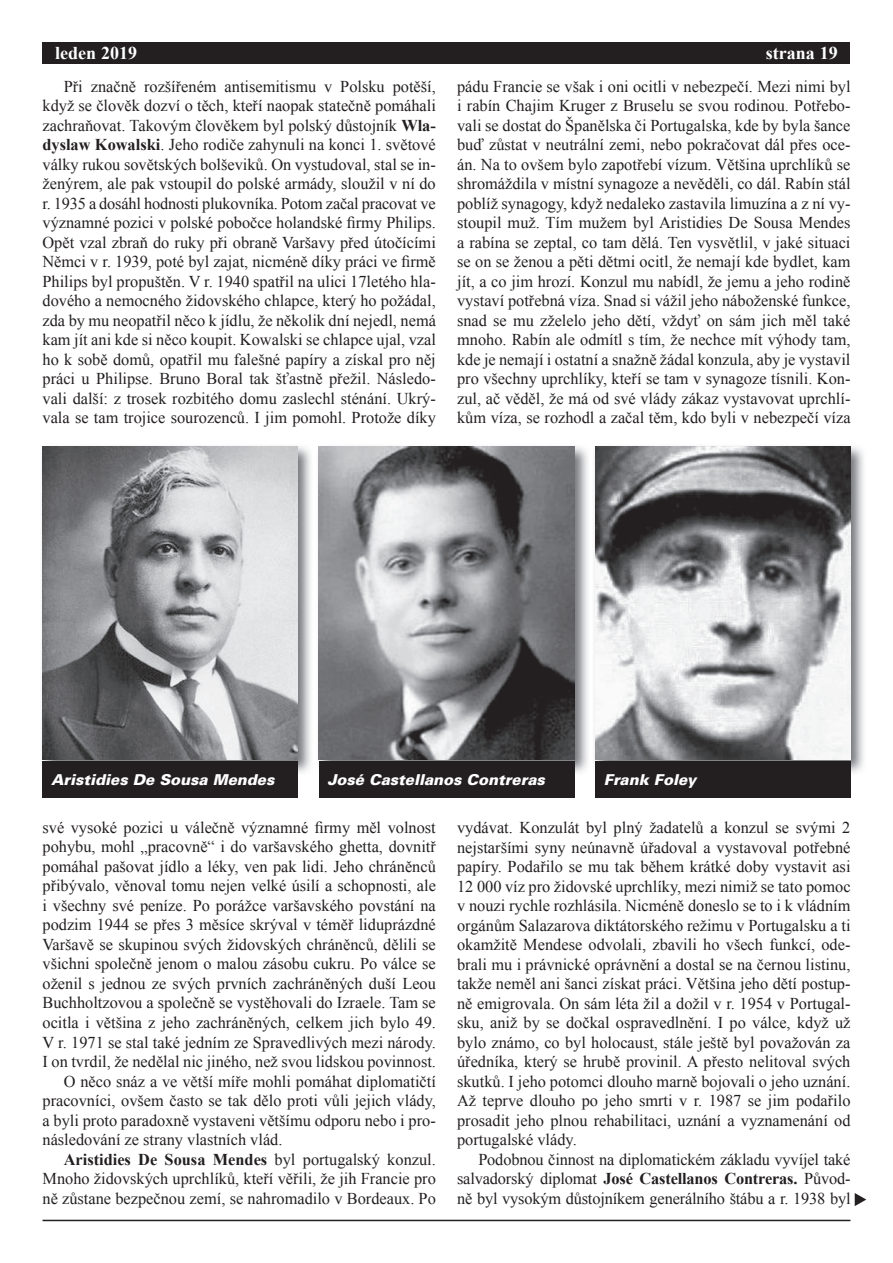
<style>
.page{position:relative;width:893px;height:1263px;background:#fff}
.page>*{position:absolute;margin:0;border:0;box-sizing:border-box;transform-origin:0 0}
.t1{font:700 18px "Times New Roman";color:#fff}
.t2{font:16.5px/19.5px "Times New Roman";color:#231f20;text-align:justify}
.t3{font:700 16.5px "Times New Roman";color:#231f20}
.t4{font:italic 900 15px "Univers CE";color:#fff}
.s1{font-weight:700}
.s2{font-weight:400}
</style>
<div class="page">
<hr style="left:43px;top:1220px;width:807px;height:1px;background:#231f20">
<div style="left:43px;top:43px;width:807px;height:21px;background:#231f20"></div>
<svg style="left:855px;top:1193px;width:11px;height:13px"></svg>
<img style="left:42px;top:446px;width:269px;height:329px">
<img style="left:43px;top:446px;width:255px;height:313px">
<img style="left:318px;top:446px;width:270px;height:329px">
<img style="left:319px;top:446px;width:255px;height:313px">
<img style="left:594px;top:446px;width:270px;height:329px">
<img style="left:595px;top:446px;width:255px;height:313px">
<div style="left:43px;top:761px;width:255px;height:36px;background:#231f20"></div>
<div style="left:319px;top:761px;width:255px;height:36px;background:#231f20"></div>
<div style="left:595px;top:761px;width:255px;height:36px;background:#231f20"></div>
<p class="t1" style="left:55px;top:43px;width:83px">leden 2019</p>
<p class="t1" style="left:766px;top:43px;width:73px">strana 19</p>
<p class="t2" style="left:43px;top:76px;width:395px;text-indent:21px">Při značně rozšířeném antisemitismu v Polsku potěší, když se člověk dozví o těch, kteří naopak statečně pomáhali zachraňovat. Takovým člověkem byl polský důstojník <span class="s1">Wla&shy;dyslaw Kowalski</span>. Jeho rodiče zahynuli na konci 1. světové války rukou sovětských bolševiků. On vystudoval, stal se in&shy;ženýrem, ale pak vstoupil do polské armády, sloužil v ní do r. 1935 a dosáhl hodnosti plukovníka. Potom začal pracovat ve významné pozici v polské pobočce holandské firmy Philips.<br>Opět vzal zbraň do ruky při obraně Varšavy před útočícími Němci v r. 1939, poté byl zajat, nicméně díky práci ve firmě Philips byl propuštěn. V r. 1940 spatřil na ulici 17letého hla&shy;dového a nemocného židovského chlapce, který ho požádal, zda by mu neopatřil něco k jídlu, že několik dní nejedl, nemá kam jít ani kde si něco koupit. Kowalski se chlapce ujal, vzal ho k sobě domů, opatřil mu falešné papíry a získal pro něj práci u Philipse. Bruno Boral tak šťastně přežil. Následo&shy;vali další: z trosek rozbitého domu zaslechl sténání. Ukrý&shy;vala se tam trojice sourozenců. I jim pomohl. Protože díky</p>
<p class="t2" style="left:457px;top:77px;width:395px">pádu Francie se však i oni ocitli v nebezpečí. Mezi nimi byl i rabín Chajim Kruger z Bruselu se svou rodinou. Potřebo&shy;vali se dostat do Španělska či Portugalska, kde by byla šance buď zůstat v neutrální zemi, nebo pokračovat dál přes oce&shy;án. Na to ovšem bylo zapotřebí vízum. Většina uprchlíků se shromáždila v místní synagoze a nevěděli, co dál. Rabín stál poblíž synagogy, když nedaleko zastavila limuzína a z ní vy&shy;stoupil muž. Tím mužem byl Aristidies De Sousa Mendes a rabína se zeptal, co tam dělá. Ten vysvětlil, v jaké situaci se on se ženou a pěti dětmi ocitl, že nemají kde bydlet, kam jít, a co jim hrozí. Konzul mu nabídl, že jemu a jeho rodině vystaví potřebná víza. Snad si vážil jeho náboženské funkce, snad se mu zželelo jeho dětí, vždyť on sám jich měl také mnoho. Rabín ale odmítl s tím, že nechce mít výhody tam, kde je nemají i ostatní a snažně žádal konzula, aby je vystavil pro všechny uprchlíky, kteří se tam v synagoze tísnili. Kon&shy;zul, ač věděl, že má od své vlády zákaz vystavovat uprchlí&shy;kům víza, se rozhodl a začal těm, kdo byli v nebezpečí víza</p>
<p class="t4" style="left:51px;top:774px;width:225px">Aristidies De Sousa Mendes</p>
<p class="t4" style="left:327px;top:774px;width:219px">José Castellanos Contreras</p>
<p class="t4" style="left:604px;top:774px;width:94px">Frank Foley</p>
<p class="t2" style="left:43px;top:818px;width:395px">své vysoké pozici u válečně významné firmy měl volnost</p>
<p class="t2" style="left:43px;top:837px;width:395px">pohybu, mohl „pracovně“ i do varšavského ghetta, dovnitř</p>
<p class="t2" style="left:43px;top:857px;width:395px">pomáhal pašovat jídlo a léky, ven pak lidi. Jeho chráněnců</p>
<p class="t2" style="left:43px;top:876px;width:395px">přibývalo, věnoval tomu nejen velké úsilí a schopnosti, ale</p>
<p class="t2" style="left:43px;top:896px;width:395px">i všechny své peníze. Po porážce varšavského povstání na</p>
<p class="t2" style="left:43px;top:915px;width:395px">podzim 1944 se přes 3 měsíce skrýval v téměř liduprázdné</p>
<p class="t2" style="left:43px;top:935px;width:395px">Varšavě se skupinou svých židovských chráněnců, dělili se</p>
<p class="t2" style="left:43px;top:954px;width:395px">všichni společně jenom o malou zásobu cukru. Po válce se</p>
<p class="t2" style="left:43px;top:974px;width:395px">oženil s jednou ze svých prvních zachráněných duší Leou</p>
<p class="t2" style="left:43px;top:993px;width:395px">Buchholtzovou a společně se vystěhovali do Izraele. Tam se</p>
<p class="t2" style="left:43px;top:1013px;width:395px">ocitla i většina z jeho zachráněných, celkem jich bylo 49.</p>
<p class="t2" style="left:43px;top:1032px;width:395px">V r. 1971 se stal také jedním ze Spravedlivých mezi národy.</p>
<p class="t2" style="left:43px;top:1052px;width:395px">I on tvrdil, že nedělal nic jiného, než svou lidskou povinnost.</p>
<p class="t2" style="left:64px;top:1071px;width:374px">O něco snáz a ve větší míře mohli pomáhat diplomatičtí</p>
<p class="t2" style="left:43px;top:1091px;width:395px">pracovníci, ovšem často se tak dělo proti vůli jejich vlády,</p>
<p class="t2" style="left:43px;top:1110px;width:395px">a byli proto paradoxně vystaveni většímu odporu nebo i pro-</p>
<p class="t2" style="left:43px;top:1130px;width:241px">následování ze strany vlastních vlád.</p>
<p class="t3" style="left:64px;top:1150px;width:374px">Aristidies De Sousa Mendes <span class="s2">byl portugalský konzul.</span></p>
<p class="t2" style="left:43px;top:1169px;width:395px">Mnoho židovských uprchlíků, kteří věřili, že jih Francie pro</p>
<p class="t2" style="left:43px;top:1188px;width:395px">ně zůstane bezpečnou zemí, se nahromadilo v Bordeaux. Po</p>
<p class="t2" style="left:457px;top:818px;width:395px">vydávat. Konzulát byl plný žadatelů a konzul se svými 2 nejstaršími syny neúnavně úřadoval a vystavoval potřebné papíry. Podařilo se mu tak během krátké doby vystavit asi 12 000 víz pro židovské uprchlíky, mezi nimiž se tato pomoc v nouzi rychle rozhlásila. Nicméně doneslo se to i k vládním orgánům Salazarova diktátorského režimu v Portugalsku a ti okamžitě Mendese odvolali, zbavili ho všech funkcí, ode&shy;brali mu i právnické oprávnění a dostal se na černou listinu, takže neměl ani šanci získat práci. Většina jeho dětí postup&shy;ně emigrovala. On sám léta žil a dožil v r. 1954 v Portugal&shy;sku, aniž by se dočkal ospravedlnění. I po válce, když už bylo známo, co byl holocaust, stále ještě byl považován za úředníka, který se hrubě provinil. A přesto nelitoval svých skutků. I jeho potomci dlouho marně bojovali o jeho uznání.<br>Až teprve dlouho po jeho smrti v r. 1987 se jim podařilo prosadit jeho plnou rehabilitaci, uznání a vyznamenání od portugalské vlády.</p>
<p class="t2" style="left:457px;top:1149px;width:395px;text-indent:21px">Podobnou činnost na diplomatickém základu vyvíjel také salvadorský diplomat <span class="s1">José Castellanos Contreras.</span> Původ&shy;ně byl vysokým důstojníkem generálního štábu a r. 1938 byl</p>
</div>
